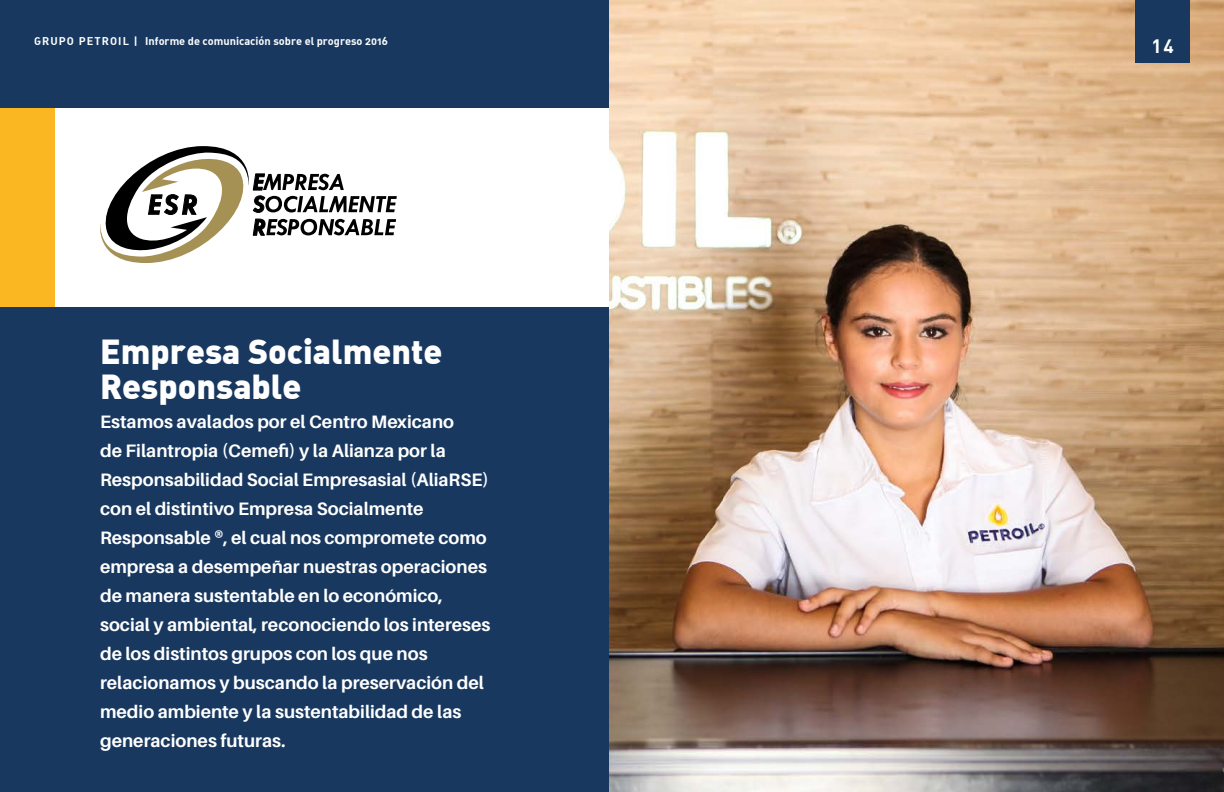
<style>
.page{position:relative;width:1224px;height:792px;background:#fff}
.page>*{position:absolute;margin:0;border:0;box-sizing:border-box;transform-origin:0 0}
.t1{font:34px/35px "DIN Black Alternate";color:#fff}
.t2{font:19px "DIN Bold";color:#fff}
.t3{font:700 18px/29px "Aileron";color:#fff}
.t4{font:11px "DIN Bold Alternate";color:#fff}
</style>
<div class="page">
<img style="left:608px;top:0;width:616px;height:792px">
<div style="left:0;top:0;width:608px;height:792px;background:#18385f"></div>
<div style="left:0;top:109px;width:608px;height:198px;background:#fff"></div>
<div style="left:0;top:109px;width:55px;height:198px;background:#fab721"></div>
<div style="left:1135px;top:0;width:55px;height:63px;background:#18385f"></div>
<svg style="left:100px;top:146px;width:297px;height:117px"></svg>
<p class="t4" style="left:34px;top:34px;width:355px">GRUPO PETROIL | Informe de comunicación sobre el progreso 2016</p>
<h1 class="t1" style="left:100px;top:332px;width:344px">Empresa Socialmente<br>Responsable</h1>
<p class="t3" style="left:100px;top:407px;width:392px">Estamos avalados por el Centro Mexicano<br>de Filantropia (Cemefi) y la Alianza por la Responsabilidad Social Empresasial (AliaRSE) con el distintivo Empresa Socialmente Responsable ®, el cual nos compromete como empresa a desempeñar nuestras operaciones de manera sustentable en lo económico, social y ambiental, reconociendo los intereses de los distintos grupos con los que nos relacionamos y buscando la preservación del medio ambiente y la sustentabilidad de las generaciones futuras.</p>
<p class="t2" style="left:1151px;top:34px;width:24px">14</p>
</div>
